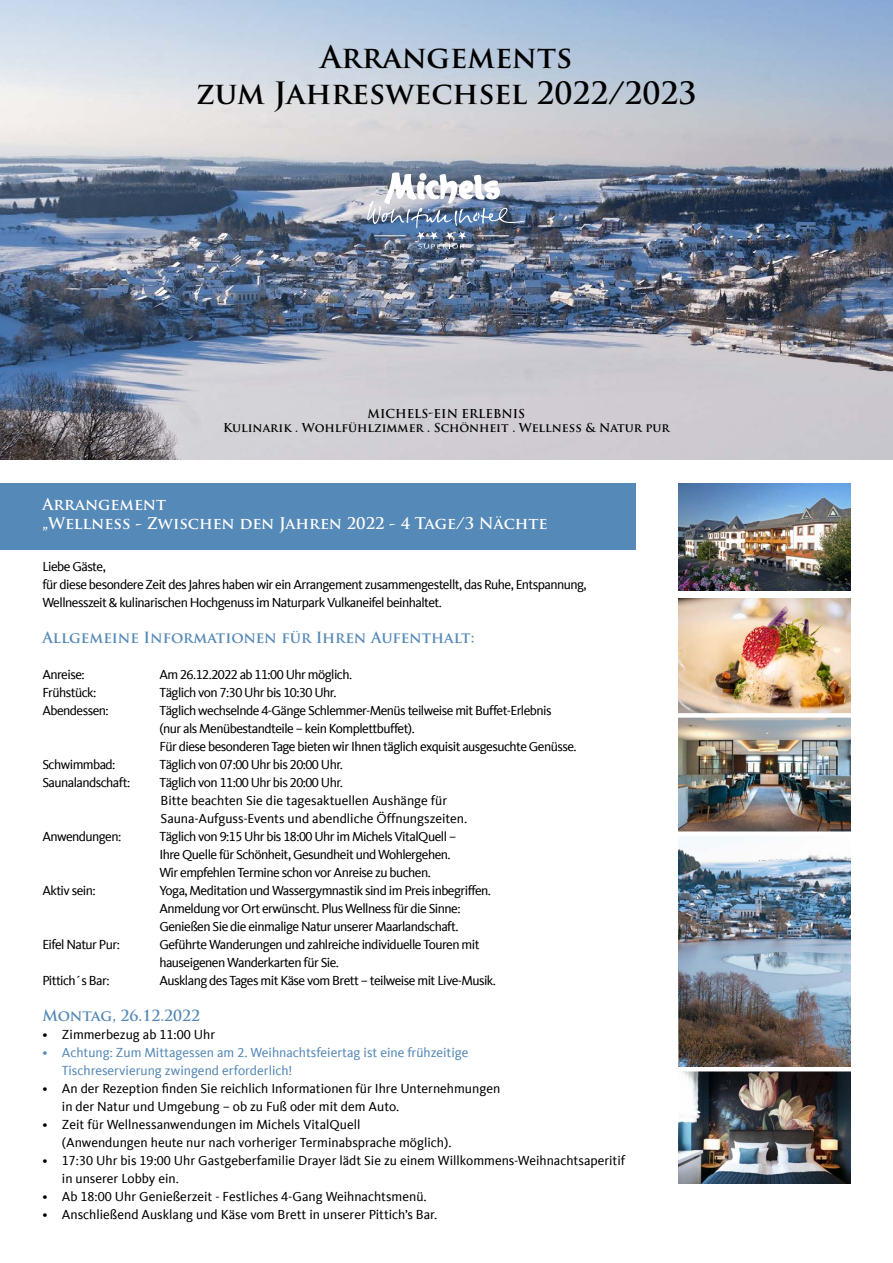
<style>
.page{position:relative;width:893px;height:1263px;background:#fff}
.page>*{position:absolute;margin:0;border:0;box-sizing:border-box;transform-origin:0 0}
.t1{font:700 30px/36px "Trajan Pro";color:#000;text-align:center}
.t2{font:700 15.75px/18.9px "Trajan Pro";color:#fff}
.t3{font:700 15px "Trajan Pro";color:#5589b7}
.t4{font:13.5px/18px "CDU Kievit Tab";letter-spacing:-.04em;color:#000}
.t5{font:13.5px/18px "CDU Kievit Tab";color:#000}
.t6{font:13.5px/18px "CDU Kievit Tab";color:#5589b7}
.t7{font:700 12px/14.4px "Trajan Pro";color:#000;text-align:center}
</style>
<div class="page">
<img style="left:679px;top:483px;width:171px;height:107px">
<div style="left:0;top:483px;width:636px;height:67px;background:#5589b7"></div>
<img style="left:0;top:0;width:893px;height:459px">
<svg style="left:367px;top:172px;width:159px;height:77px;background:#8795ab"></svg>
<hr style="left:374px;top:236px;width:32px;height:1px;background:#fff">
<hr style="left:478px;top:236px;width:31px;height:1px;background:#fff">
<img style="left:678px;top:598px;width:172px;height:115px">
<img style="left:678px;top:1071px;width:173px;height:113px">
<img style="left:678px;top:836px;width:172px;height:231px">
<img style="left:678px;top:718px;width:172px;height:113px">
<h1 class="t1" style="left:196px;top:40px;width:502px">Arrangements<br>zum Jahreswechsel 2022/2023</h1>
<p class="t7" style="left:223px;top:406px;width:448px">MICHELS-EIN ERLEBNIS<br>Kulinarik . Wohlfühlzimmer . Schönheit . Wellness &amp; Natur pur</p>
<p class="t2" style="left:42px;top:495px;width:507px">Arrangement<br>„Wellness - Zwischen den Jahren 2022 - 4 Tage/3 Nächte</p>
<p class="t4" style="left:42px;top:557px;width:546px">Liebe Gäste,<br>für diese besondere Zeit des Jahres haben wir ein Arrangement zusammengestellt, das Ruhe, Entspannung,<br>Wellnesszeit &amp; kulinarischen Hochgenuss im Naturpark Vulkaneifel beinhaltet.</p>
<p class="t3" style="left:42px;top:628px;width:434px">Allgemeine Informationen für Ihren Aufenthalt:</p>
<p class="t4" style="left:42px;top:665px;width:44px">Anreise:</p>
<p class="t4" style="left:159px;top:665px;width:194px">Am 26.12.2022 ab 11:00 Uhr möglich.</p>
<p class="t4" style="left:42px;top:683px;width:55px">Frühstück:</p>
<p class="t4" style="left:159px;top:683px;width:179px">Täglich von 7:30 Uhr bis 10:30 Uhr.</p>
<p class="t4" style="left:42px;top:701px;width:68px">Abendessen:</p>
<p class="t4" style="left:159px;top:701px;width:419px">Täglich wechselnde 4-Gänge Schlemmer-Menüs teilweise mit Buffet-Erlebnis (nur als Menübestandteile – kein Komplettbuffet).<br>Für diese besonderen Tage bieten wir Ihnen täglich exquisit ausgesuchte Genüsse.</p>
<p class="t4" style="left:42px;top:755px;width:75px">Schwimmbad:</p>
<p class="t4" style="left:159px;top:755px;width:185px">Täglich von 07:00 Uhr bis 20:00 Uhr.</p>
<p class="t4" style="left:42px;top:773px;width:89px">Saunalandschaft:</p>
<p class="t5" style="left:159px;top:773px;width:309px">Täglich von 11:00 Uhr bis 20:00 Uhr.<br>Bitte beachten Sie die tagesaktuellen Aushänge für<br>Sauna-Aufguss-Events und abendliche Öffnungszeiten.</p>
<p class="t4" style="left:42px;top:828px;width:80px">Anwendungen:</p>
<p class="t4" style="left:159px;top:828px;width:298px">Täglich von 9:15 Uhr bis 18:00 Uhr im Michels VitalQuell –<br>Ihre Quelle für Schönheit, Gesundheit und Wohlergehen.<br>Wir empfehlen Termine schon vor Anreise zu buchen.</p>
<p class="t4" style="left:42px;top:882px;width:55px">Aktiv sein:</p>
<p class="t4" style="left:159px;top:882px;width:333px">Yoga, Meditation und Wassergymnastik sind im Preis inbegriffen.<br>Anmeldung vor Ort erwünscht. Plus Wellness für die Sinne:<br>Genießen Sie die einmalige Natur unserer Maarlandschaft.</p>
<p class="t4" style="left:42px;top:936px;width:79px">Eifel Natur Pur:</p>
<p class="t4" style="left:159px;top:936px;width:322px">Geführte Wanderungen und zahlreiche individuelle Touren mit hauseigenen Wanderkarten für Sie.</p>
<p class="t4" style="left:42px;top:972px;width:69px">Pittich´s Bar:</p>
<p class="t4" style="left:159px;top:972px;width:338px">Ausklang des Tages mit Käse vom Brett – teilweise mit Live-Musik.</p>
<p class="t3" style="left:42px;top:1006px;width:159px">Montag, 26.12.2022</p>
<p class="t5" style="left:42px;top:1026px;width:174px">• Zimmerbezug ab 11:00 Uhr</p>
<p class="t6" style="left:62px;top:1044px;width:408px;text-indent:-19px">• Achtung: Zum Mittagessen am 2. Weihnachtsfeiertag ist eine frühzeitige<br>Tischreservierung zwingend erforderlich!</p>
<p class="t5" style="left:62px;top:1080px;width:440px;text-indent:-19px">• An der Rezeption finden Sie reichlich Informationen für Ihre Unternehmungen in der Natur und Umgebung – ob zu Fuß oder mit dem Auto.</p>
<p class="t5" style="left:62px;top:1116px;width:391px;text-indent:-19px">• Zeit für Wellnessanwendungen im Michels VitalQuell<br>(Anwendungen heute nur nach vorheriger Terminabsprache möglich).</p>
<p class="t5" style="left:62px;top:1152px;width:565px;text-indent:-19px">• 17:30 Uhr bis 19:00 Uhr Gastgeberfamilie Drayer lädt Sie zu einem Willkommens-Weihnachtsaperitif in unserer Lobby ein.</p>
<p class="t5" style="left:42px;top:1188px;width:386px">• Ab 18:00 Uhr Genießerzeit - Festliches 4-Gang Weihnachtsmenü.</p>
<p class="t5" style="left:42px;top:1206px;width:396px">• Anschließend Ausklang und Käse vom Brett in unserer Pittich’s Bar.</p>
</div>
